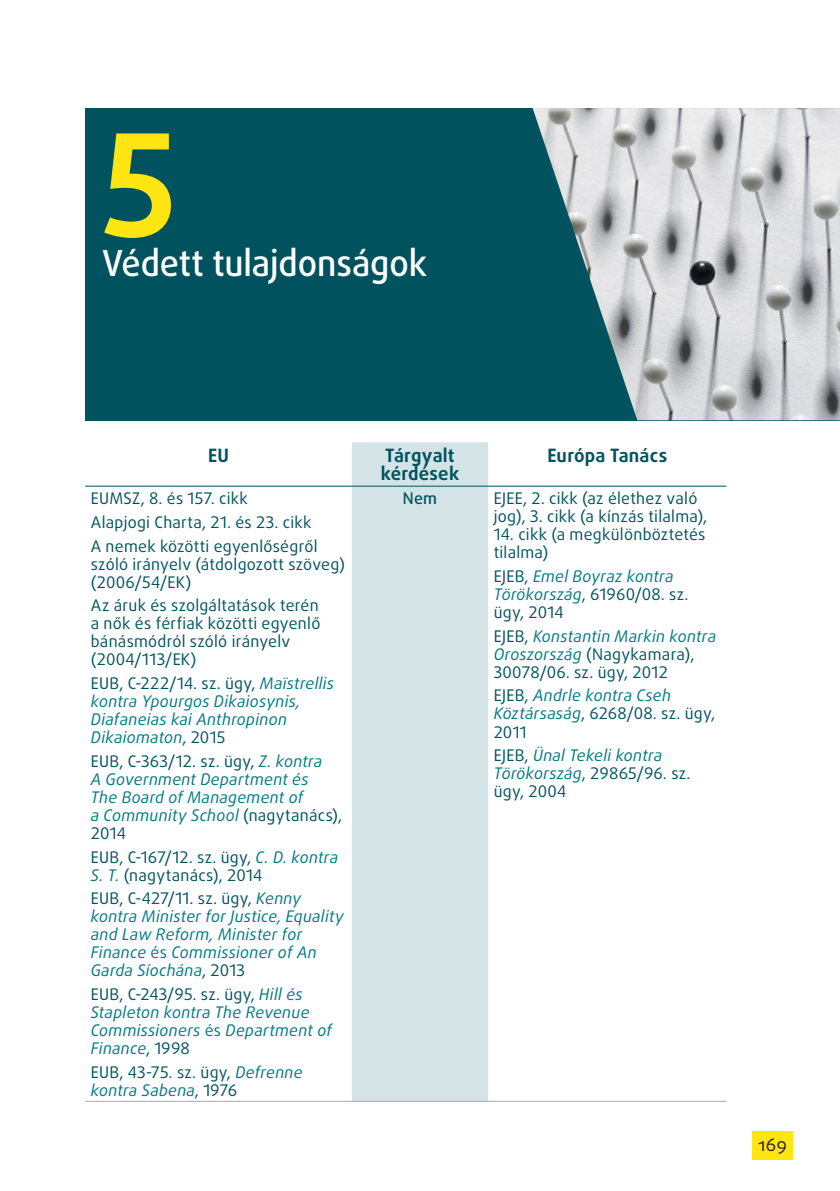
<style>
.page{position:relative;width:840px;height:1191px;background:#fff}
.page>*{position:absolute;margin:0;border:0;box-sizing:border-box;transform-origin:0 0}
.title_1{font:700 142px "Daxline Pro";color:#ffe512;scale:.95 1}
.title_1-2{font:500 36px "Daxline Pro";color:#fff;scale:.95 1}
.table_header{font:700 18.4px/18px "Daxline Pro";letter-spacing:.01em;color:#00535e}
.t1{font:18px "Daxline Pro";color:#231f20}
.table_left{font:italic 16px/18px "Daxline Pro";letter-spacing:.015em;color:#007984}
.table_left-2{font:16px/18px "Daxline Pro";letter-spacing:.015em;color:#00535e}
.table_centre{font:500 16px "Daxline Pro";color:#00535e}
.s1{font-style:normal;color:#00535e}
.s2{font-style:italic;color:#007984}
.s3{font-style:normal}
</style>
<div class="page">
<div style="left:752px;top:1131px;width:40px;height:28px;background:#ffe512"></div>
<div style="left:85px;top:108px;width:754px;height:312px;background:#00535e"></div>
<img style="left:532px;top:108px;width:307px;height:312px">
<div style="left:351px;top:442px;width:137px;height:658px;background:#d4e4e6"></div>
<hr style="left:85px;top:1100px;width:266px;height:1px;background:#a7a9ac">
<hr style="left:351px;top:1100px;width:137px;height:1px;background:#a7a9ac">
<hr style="left:488px;top:1100px;width:238px;height:1px;background:#a7a9ac">
<hr style="left:85px;top:485px;width:266px;height:1px;background:#00535e">
<hr style="left:351px;top:485px;width:137px;height:1px;background:#00535e">
<hr style="left:488px;top:485px;width:238px;height:1px;background:#00535e">
<p class="title_1" style="left:102px;top:91px;width:80px">5</p>
<p class="title_1-2" style="left:102px;top:239px;width:343px">Védett tulajdonságok</p>
<p class="table_header" style="left:208px;top:447px;width:22px">EU</p>
<p class="table_header" style="left:380px;top:447px;width:80px">Tárgyalt kérdések</p>
<p class="table_header" style="left:547px;top:447px;width:121px">Európa Tanács</p>
<p class="table_left-2" style="left:91px;top:490px;width:158px">EUMSZ, 8. és 157. cikk</p>
<p class="table_left-2" style="left:91px;top:513px;width:222px">Alapjogi Charta, 21. és 23. cikk</p>
<p class="table_left-2" style="left:91px;top:537px;width:256px">A nemek közötti egyenlőségről szóló irányelv (átdolgozott szöveg) (2006/54/EK)</p>
<p class="table_left-2" style="left:91px;top:597px;width:231px">Az áruk és szolgáltatások terén a nők és férfiak közötti egyenlő bánásmódról szóló irányelv (2004/113/EK)</p>
<p class="table_left" style="left:91px;top:674px;width:245px"><span class="s1">EUB, C-222/14. sz. ügy,</span> Maïstrellis kontra Ypourgos Dikaiosynis,<br>Diafaneias kai Anthropinon<br>Dikaiomaton<span class="s1">, 2015</span></p>
<p class="table_left" style="left:91px;top:752px;width:253px"><span class="s1">EUB, C‑363/12. sz. ügy,</span> Z. kontra<br>A Government Department és<br>The Board of Management of<br>a Community School <span class="s1">(nagytanács),<br>2014</span></p>
<p class="table_left-2" style="left:91px;top:848px;width:249px">EUB, C-167/12. sz. ügy, <span class="s2">C. D. kontra<br>S. T.</span> (nagytanács), 2014</p>
<p class="table_left" style="left:91px;top:889px;width:254px"><span class="s1">EUB, C-427/11. sz. ügy,</span> Kenny kontra Minister for Justice, Equality and Law Reform, Minister for<br>Finance <span class="s3">és</span> Commissioner of An<br>Garda Síochána<span class="s1">, 2013</span></p>
<p class="table_left" style="left:91px;top:985px;width:243px"><span class="s1">EUB, C-243/95. sz. ügy,</span> Hill és<br>Stapleton kontra The Revenue<br>Commissioners <span class="s3">és</span> Department of<br>Finance<span class="s1">, 1998</span></p>
<p class="table_left-2" style="left:91px;top:1063px;width:213px">EUB, 43-75. sz. ügy, <span class="s2">Defrenne kontra Sabena</span>, 1976</p>
<p class="table_centre" style="left:402px;top:488px;width:36px">Nem</p>
<p class="table_left-2" style="left:493px;top:490px;width:215px">EJEE, 2. cikk (az élethez való jog), 3. cikk (a kínzás tilalma),</p>
<p class="table_left-2" style="left:493px;top:526px;width:213px">14. cikk (a megkülönböztetés tilalma)</p>
<p class="table_left" style="left:493px;top:567px;width:196px"><span class="s1">EJEB,</span> Emel Boyraz kontra<br>Törökország<span class="s1">, 61960/08. sz. ügy, 2014</span></p>
<p class="table_left-2" style="left:493px;top:627px;width:224px">EJEB, <span class="s2">Konstantin Markin kontra<br>Oroszország</span> (Nagykamara),<br>30078/06. sz. ügy, 2012</p>
<p class="table_left" style="left:493px;top:687px;width:223px"><span class="s1">EJEB,</span> Andrle kontra Cseh<br>Köztársaság<span class="s1">, 6268/08. sz. ügy,<br>2011</span></p>
<p class="table_left" style="left:493px;top:746px;width:198px"><span class="s1">EJEB,</span> Ünal Tekeli kontra<br>Törökország<span class="s1">, 29865/96. sz. ügy, 2004</span></p>
<p class="t1" style="left:757px;top:1132px;width:30px">169</p>
</div>
